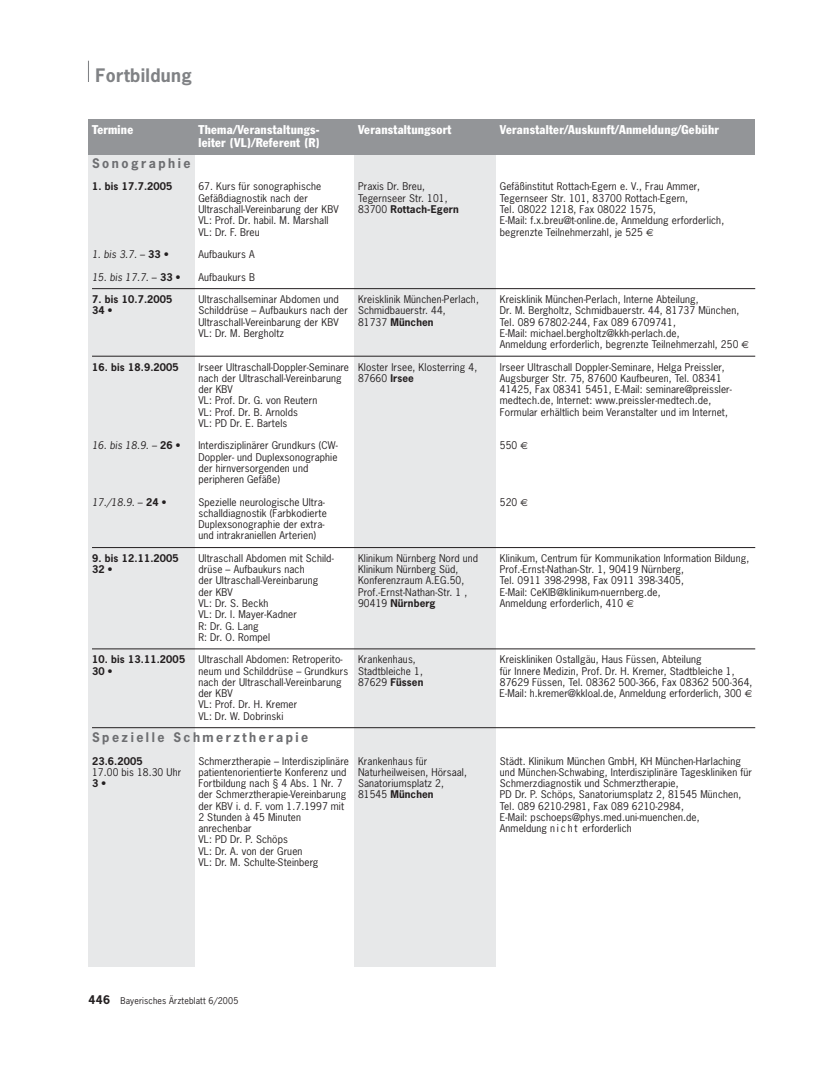
<style>
.page{position:relative;width:837px;height:1085px;background:#fff}
.page>*{position:absolute;margin:0;border:0;box-sizing:border-box;transform-origin:0 0}
.t1{font:700 17.5px "News Gothic";letter-spacing:.02em;color:#808285}
.t2{font:condensed 12.5px "Franklin Gothic";letter-spacing:.02em;color:#fff}
.t3{font:700 12.5px "News Gothic";letter-spacing:.2em;color:#6d6e71}
.t4{font:10px/11.2px "News Gothic";letter-spacing:.01em;color:#231f20}
.t5{font:700 10px "News Gothic";letter-spacing:.01em;color:#231f20}
.t6{font:8.75px "News Gothic";letter-spacing:.015em;color:#231f20}
.s1{font-weight:400}
.s2{font-family:"Euro Sans"}
.s3{font-weight:700}
.s4{font-weight:700;font-size:11.25px}
</style>
<div class="page">
<svg style="left:88px;top:61px;width:1px;height:21px"></svg>
<div style="left:354px;top:137px;width:142px;height:829px;background:#e7e8e9"></div>
<div style="left:88px;top:137px;width:107px;height:829px;background:#e7e8e9"></div>
<hr style="left:92px;top:288px;width:663px;height:1px;background:#231f20">
<hr style="left:92px;top:356px;width:663px;height:1px;background:#231f20">
<hr style="left:92px;top:547px;width:663px;height:1px;background:#231f20">
<hr style="left:92px;top:648px;width:663px;height:1px;background:#231f20">
<hr style="left:92px;top:727px;width:663px;height:1px;background:#231f20">
<div style="left:88px;top:119px;width:667px;height:36px;background:#939598"></div>
<h1 class="t1" style="left:95px;top:68px;width:98px">Fortbildung</h1>
<p class="t2" style="left:92px;top:125px;width:43px">Termine</p>
<p class="t2" style="left:198px;top:125px;width:122px">Thema/Veranstaltungs-</p>
<p class="t2" style="left:358px;top:125px;width:95px">Veranstaltungsort</p>
<p class="t2" style="left:499px;top:125px;width:220px">Veranstalter/Auskunft/Anmeldung/Gebühr</p>
<p class="t2" style="left:198px;top:138px;width:123px">leiter (VL)/Referent (R)</p>
<p class="t3" style="left:92px;top:158px;width:100px">Sonographie</p>
<p class="t5" style="left:92px;top:183px;width:82px">1. bis 17.7.2005</p>
<p class="t4" style="left:198px;top:182px;width:124px">67. Kurs für sonographische</p>
<p class="t4" style="left:358px;top:182px;width:68px">Praxis Dr. Breu,</p>
<p class="t4" style="left:499px;top:182px;width:201px">Gefäßinstitut Rottach-Egern e. V., Frau Ammer,</p>
<p class="t4" style="left:198px;top:193px;width:111px">Gefäßdiagnostik nach der</p>
<p class="t4" style="left:358px;top:193px;width:91px">Tegernseer Str. 101,</p>
<p class="t4" style="left:499px;top:193px;width:190px">Tegernseer Str. 101, 83700 Rottach-Egern,</p>
<p class="t4" style="left:198px;top:204px;width:142px">Ultraschall-Vereinbarung der KBV</p>
<p class="t5" style="left:358px;top:205px;width:102px"><span class="s1">83700</span> Rottach-Egern</p>
<p class="t4" style="left:499px;top:204px;width:158px">Tel. 08022 1218, Fax 08022 1575,</p>
<p class="t4" style="left:198px;top:216px;width:131px">VL: Prof. Dr. habil. M. Marshall</p>
<p class="t4" style="left:499px;top:216px;width:226px">E-Mail: f.x.breu@t-online.de, Anmeldung erforderlich,</p>
<p class="t4" style="left:198px;top:227px;width:63px">VL: Dr. F. Breu</p>
<p class="t4" style="left:499px;top:227px;width:155px">begrenzte Teilnehmerzahl, je 525 <span class="s2">€</span></p>
<p class="t4" style="left:92px;top:249px;width:78px">1. bis 3.7. – <span class="s3">33 •</span></p>
<p class="t4" style="left:198px;top:249px;width:58px">Aufbaukurs A</p>
<p class="t4" style="left:92px;top:272px;width:90px">15. bis 17.7. – <span class="s3">33 •</span></p>
<p class="t4" style="left:198px;top:272px;width:58px">Aufbaukurs B</p>
<p class="t5" style="left:92px;top:295px;width:82px">7. bis 10.7.2005</p>
<p class="t4" style="left:198px;top:294px;width:142px">Ultraschallseminar Abdomen und</p>
<p class="t4" style="left:358px;top:294px;width:122px">Kreisklinik München-Perlach,</p>
<p class="t4" style="left:499px;top:294px;width:200px">Kreisklinik München-Perlach, Interne Abteilung,</p>
<p class="t5" style="left:92px;top:306px;width:22px">34 •</p>
<p class="t4" style="left:198px;top:306px;width:249px">Schilddrüse – Aufbaukurs nach der Schmidbauerstr. 44,</p>
<p class="t4" style="left:499px;top:306px;width:241px">Dr. M. Bergholtz, Schmidbauerstr. 44, 81737 München,</p>
<p class="t4" style="left:198px;top:317px;width:142px">Ultraschall-Vereinbarung der KBV</p>
<p class="t5" style="left:358px;top:318px;width:77px"><span class="s1">81737</span> München</p>
<p class="t4" style="left:499px;top:317px;width:177px">Tel. 089 67802-244, Fax 089 6709741,</p>
<p class="t4" style="left:198px;top:328px;width:87px">VL: Dr. M. Bergholtz</p>
<p class="t4" style="left:499px;top:328px;width:250px">E-Mail: michael.bergholtz@kkh-perlach.de,<br>Anmeldung erforderlich, begrenzte Teilnehmerzahl, 250 <span class="s2">€</span></p>
<p class="t5" style="left:92px;top:363px;width:88px">16. bis 18.9.2005</p>
<p class="t4" style="left:198px;top:362px;width:280px">Irseer Ultraschall-Doppler-Seminare Kloster Irsee, Klosterring 4,</p>
<p class="t4" style="left:499px;top:362px;width:226px">Irseer Ultraschall Doppler-Seminare, Helga Preissler,</p>
<p class="t4" style="left:198px;top:373px;width:145px">nach der Ultraschall-Vereinbarung</p>
<p class="t4" style="left:358px;top:373px;width:57px">87660 <span class="s3">Irsee</span></p>
<p class="t4" style="left:499px;top:373px;width:223px">Augsburger Str. 75, 87600 Kaufbeuren, Tel. 08341</p>
<p class="t4" style="left:198px;top:384px;width:36px">der KBV</p>
<p class="t4" style="left:499px;top:384px;width:233px">41425, Fax 08341 5451, E-Mail: seminare@preissler-</p>
<p class="t4" style="left:198px;top:396px;width:120px">VL: Prof. Dr. G. von Reutern</p>
<p class="t4" style="left:499px;top:396px;width:213px">medtech.de, Internet: www.preissler-medtech.de,</p>
<p class="t4" style="left:198px;top:407px;width:101px">VL: Prof. Dr. B. Arnolds</p>
<p class="t4" style="left:499px;top:407px;width:229px">Formular erhältlich beim Veranstalter und im Internet,</p>
<p class="t4" style="left:198px;top:418px;width:90px">VL: PD Dr. E. Bartels</p>
<p class="t4" style="left:92px;top:441px;width:90px">16. bis 18.9. – <span class="s3">26 •</span></p>
<p class="t4" style="left:198px;top:441px;width:141px">Interdisziplinärer Grundkurs (CW-</p>
<p class="t4" style="left:499px;top:441px;width:30px">550 <span class="s2">€</span></p>
<p class="t4" style="left:198px;top:452px;width:141px">Doppler- und Duplexsonographie der hirnversorgenden und peripheren Gefäße)</p>
<p class="t4" style="left:92px;top:497px;width:76px">17./18.9. – <span class="s3">24 •</span></p>
<p class="t4" style="left:198px;top:497px;width:128px">Spezielle neurologische Ultra-</p>
<p class="t4" style="left:499px;top:497px;width:30px">520 <span class="s2">€</span></p>
<p class="t4" style="left:198px;top:508px;width:130px">schalldiagnostik (Farbkodierte<br>Duplexsonographie der extra&shy;und intrakraniellen Arterien)</p>
<p class="t5" style="left:92px;top:554px;width:88px">9. bis 12.11.2005</p>
<p class="t4" style="left:198px;top:553px;width:137px">Ultraschall Abdomen mit Schild-</p>
<p class="t4" style="left:358px;top:553px;width:122px">Klinikum Nürnberg Nord und</p>
<p class="t4" style="left:499px;top:553px;width:251px">Klinikum, Centrum für Kommunikation Information Bildung,</p>
<p class="t5" style="left:92px;top:565px;width:22px">32 •</p>
<p class="t4" style="left:198px;top:564px;width:108px">drüse – Aufbaukurs nach</p>
<p class="t4" style="left:358px;top:564px;width:102px">Klinikum Nürnberg Süd,</p>
<p class="t4" style="left:499px;top:564px;width:186px">Prof.-Ernst-Nathan-Str. 1, 90419 Nürnberg,</p>
<p class="t4" style="left:198px;top:576px;width:121px">der Ultraschall-Vereinbarung</p>
<p class="t4" style="left:358px;top:576px;width:108px">Konferenzraum A.EG.50,</p>
<p class="t4" style="left:499px;top:576px;width:185px">Tel. 0911 398-2998, Fax 0911 398-3405,</p>
<p class="t4" style="left:198px;top:587px;width:36px">der KBV</p>
<p class="t4" style="left:358px;top:587px;width:111px">Prof.-Ernst-Nathan-Str. 1 ,</p>
<p class="t4" style="left:499px;top:587px;width:162px">E-Mail: CeKIB@klinikum-nuernberg.de,</p>
<p class="t4" style="left:198px;top:598px;width:71px">VL: Dr. S. Beckh</p>
<p class="t5" style="left:358px;top:599px;width:79px"><span class="s1">90419</span> Nürnberg</p>
<p class="t4" style="left:499px;top:598px;width:135px">Anmeldung erforderlich, 410 <span class="s2">€</span></p>
<p class="t4" style="left:198px;top:609px;width:100px">VL: Dr. I. Mayer-Kadner<br>R: Dr. G. Lang<br>R: Dr. O. Rompel</p>
<p class="t5" style="left:92px;top:655px;width:95px">10. bis 13.11.2005</p>
<p class="t4" style="left:198px;top:654px;width:145px">Ultraschall Abdomen: Retroperito-</p>
<p class="t4" style="left:358px;top:654px;width:59px">Krankenhaus,</p>
<p class="t4" style="left:499px;top:654px;width:203px">Kreiskliniken Ostallgäu, Haus Füssen, Abteilung</p>
<p class="t5" style="left:92px;top:666px;width:22px">30 •</p>
<p class="t4" style="left:198px;top:666px;width:226px">neum und Schilddrüse – Grundkurs Stadtbleiche 1,</p>
<p class="t4" style="left:499px;top:666px;width:236px">für Innere Medizin, Prof. Dr. H. Kremer, Stadtbleiche 1,</p>
<p class="t4" style="left:198px;top:677px;width:145px">nach der Ultraschall-Vereinbarung</p>
<p class="t5" style="left:358px;top:678px;width:67px"><span class="s1">87629</span> Füssen</p>
<p class="t4" style="left:499px;top:677px;width:254px">87629 Füssen, Tel. 08362 500-366, Fax 08362 500-364,</p>
<p class="t4" style="left:198px;top:688px;width:36px">der KBV</p>
<p class="t4" style="left:499px;top:688px;width:254px">E-Mail: h.kremer@kkloal.de, Anmeldung erforderlich, 300 <span class="s2">€</span></p>
<p class="t4" style="left:198px;top:699px;width:100px">VL: Prof. Dr. H. Kremer<br>VL: Dr. W. Dobrinski</p>
<p class="t3" style="left:92px;top:732px;width:218px">Spezielle Schmerztherapie</p>
<p class="t5" style="left:92px;top:756px;width:52px">23.6.2005</p>
<p class="t4" style="left:198px;top:756px;width:230px">Schmerztherapie – Interdisziplinäre Krankenhaus für</p>
<p class="t4" style="left:499px;top:756px;width:242px">Städt. Klinikum München GmbH, KH München-Harlaching</p>
<p class="t4" style="left:92px;top:767px;width:91px">17.00 bis 18.30 Uhr</p>
<p class="t4" style="left:198px;top:767px;width:270px">patientenorientierte Konferenz und Naturheilweisen, Hörsaal,</p>
<p class="t4" style="left:499px;top:767px;width:253px">und München-Schwabing, Interdisziplinäre Tageskliniken für</p>
<p class="t5" style="left:92px;top:779px;width:16px">3 •</p>
<p class="t4" style="left:198px;top:778px;width:145px">Fortbildung nach § 4 Abs. 1 Nr. 7</p>
<p class="t4" style="left:358px;top:778px;width:87px">Sanatoriumsplatz 2,</p>
<p class="t4" style="left:499px;top:778px;width:180px">Schmerzdiagnostik und Schmerztherapie,</p>
<p class="t4" style="left:198px;top:789px;width:236px">der Schmerztherapie-Vereinbarung 81545 <span class="s3">München</span></p>
<p class="t4" style="left:499px;top:789px;width:243px">PD Dr. P. Schöps, Sanatoriumsplatz 2, 81545 München,</p>
<p class="t4" style="left:198px;top:801px;width:147px">der KBV i. d. F. vom 1.7.1997 mit</p>
<p class="t4" style="left:499px;top:801px;width:185px">Tel. 089 6210-2981, Fax 089 6210-2984,</p>
<p class="t4" style="left:198px;top:812px;width:104px">2 Stunden à 45 Minuten</p>
<p class="t4" style="left:499px;top:812px;width:201px">E-Mail: pschoeps@phys.med.uni-muenchen.de,</p>
<p class="t4" style="left:198px;top:823px;width:55px">anrechenbar</p>
<p class="t4" style="left:499px;top:823px;width:133px">Anmeldung n i c h t erforderlich</p>
<p class="t4" style="left:198px;top:834px;width:121px">VL: PD Dr. P. Schöps<br>VL: Dr. A. von der Gruen<br>VL: Dr. M. Schulte-Steinberg</p>
<p class="t6" style="left:88px;top:996px;width:151px"><span class="s4">446</span> Bayerisches Ärzteblatt 6/2005</p>
</div>
